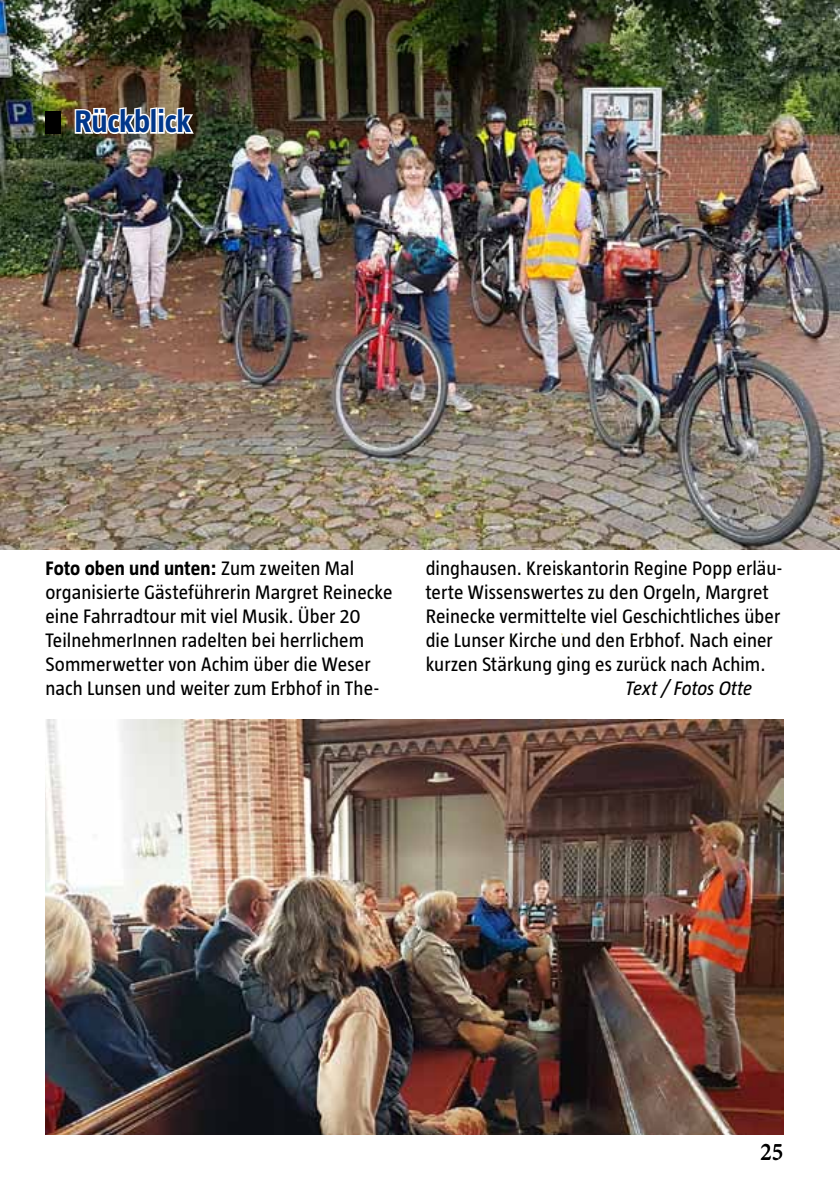
<style>
.page{position:relative;width:840px;height:1191px;background:#fff}
.page>*{position:absolute;margin:0;border:0;box-sizing:border-box;transform-origin:0 0}
.t1{font:700 32px "Taz";color:#00378b}
.t2{font:24px "Minion Pro";color:#000}
.t3{font:20px/24px "Taz";letter-spacing:.005em;color:#000}
.t4{font:italic 20px "Taz";color:#000}
.s1{font-weight:700}
</style>
<div class="page">
<img style="left:0;top:0;width:839px;height:549px">
<img style="left:45px;top:719px;width:737px;height:415px">
<svg style="left:73px;top:105px;width:122px;height:31px"></svg>
<div style="left:46px;top:111px;width:15px;height:23px;background:#000"></div>
<h1 class="t1" style="left:74px;top:103px;width:118px">Rückblick</h1>
<p class="t3" style="left:45px;top:556px;width:348px"><span class="s1">Foto oben und unten:</span> Zum zweiten Mal organisierte Gästeführerin Margret Reinecke eine Fahrradtour mit viel Musik. Über 20<br>TeilnehmerInnen radelten bei herrlichem Sommerwetter von Achim über die Weser nach Lunsen und weiter zum Erbhof in The-</p>
<p class="t3" style="left:425px;top:556px;width:358px">dinghausen. Kreiskantorin Regine Popp erläu&shy;terte Wissenswertes zu den Orgeln, Margret Reinecke vermittelte viel Geschichtliches über die Lunser Kirche und den Erbhof. Nach einer kurzen Stärkung ging es zurück nach Achim.</p>
<p class="t4" style="left:625px;top:677px;width:128px">Text / Fotos Otte</p>
<p class="t2" style="left:760px;top:1135px;width:24px">25</p>
</div>
